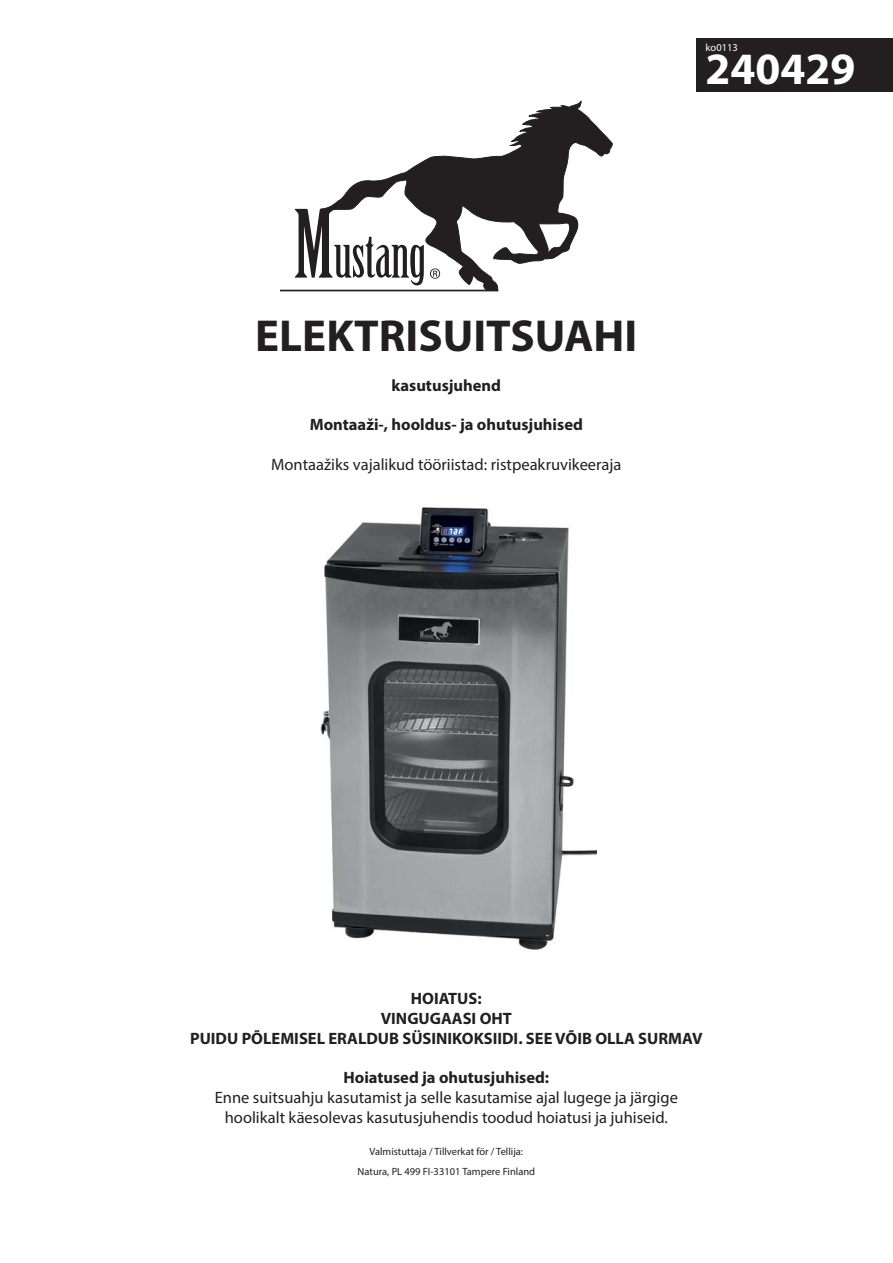
<style>
.page{position:relative;width:893px;height:1263px;background:#fff}
.page>*{position:absolute;margin:0;border:0;box-sizing:border-box;transform-origin:0 0}
.t1{font:700 45px "Myriad Pro";color:#231f20}
.t2{font:700 45px "Myriad Pro";color:#fff}
.t3{font:16.5px/19.8px "Myriad Pro";color:#231f20;text-align:center}
.t4{font:700 16.5px/19.8px "Myriad Pro";color:#231f20;text-align:center}
.t5{font:10.5px/19.8px "Myriad Pro";color:#231f20;text-align:center}
.t6{font:10.5px "Myriad Pro";color:#fff}
</style>
<div class="page">
<div style="left:696px;top:39px;width:197px;height:53px;background:#231f20"></div>
<svg style="left:318px;top:101px;width:295px;height:190px"></svg>
<svg style="left:295px;top:209px;width:129px;height:76px"></svg>
<hr style="left:280px;top:290px;width:218px;height:1px;background:#231f20">
<svg style="left:430px;top:268px;width:10px;height:11px"></svg>
<img style="left:320px;top:507px;width:276px;height:444px">
<p class="t6" style="left:706px;top:43px;width:34px">ko0113</p>
<h1 class="t2" style="left:706px;top:51px;width:151px">240429</h1>
<h1 class="t1" style="left:255px;top:319px;width:384px">ELEKTRISUITSUAHI</h1>
<p class="t4" style="left:391px;top:376px;width:111px">kasutusjuhend</p>
<p class="t4" style="left:310px;top:416px;width:275px">Montaaži-, hooldus- ja ohutusjuhised</p>
<p class="t3" style="left:271px;top:455px;width:352px">Montaažiks vajalikud tööriistad: ristpeakruvikeeraja</p>
<p class="t4" style="left:190px;top:990px;width:514px">HOIATUS:<br>VINGUGAASI OHT<br>PUIDU PÕLEMISEL ERALDUB SÜSINIKOKSIIDI. SEE VÕIB OLLA SURMAV</p>
<p class="t4" style="left:343px;top:1069px;width:207px">Hoiatused ja ohutusjuhised:</p>
<p class="t3" style="left:215px;top:1089px;width:465px">Enne suitsuahju kasutamist ja selle kasutamise ajal lugege ja järgige hoolikalt käesolevas kasutusjuhendis toodud hoiatusi ja juhiseid.</p>
<p class="t5" style="left:358px;top:1143px;width:179px">Valmistuttaja / Tillverkat för / Tellija:<br>Natura, PL 499 FI-33101 Tampere Finland</p>
</div>
